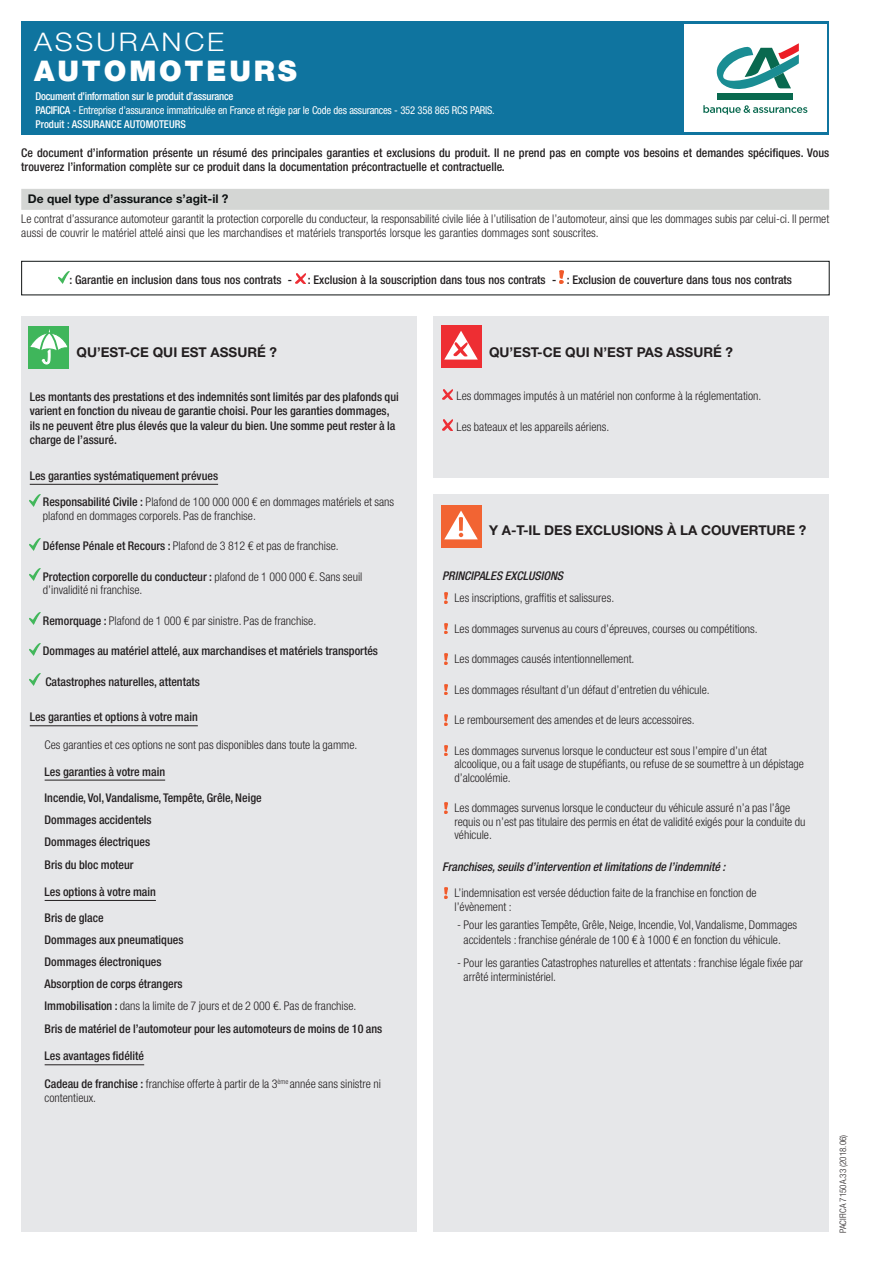
<style>
.page{position:relative;width:893px;height:1263px;background:#fff}
.page>*{position:absolute;margin:0;border:0;box-sizing:border-box;transform-origin:0 0}
.t1{font:900 28.5px "Helvetica Neue LT";letter-spacing:.1em;color:#fff}
.t2{font:300 25.65px "Helvetica Neue LT";letter-spacing:.1em;color:#fff;scale:1.11 1}
.t3{font:700 13.5px "Helvetica Neue LT";color:#231f20}
.t4{font:300 condensed 12px/13.5px "Helvetica Neue LT";color:#231f20}
.t5{font:500 condensed 12px/22.2px "Helvetica Neue LT";color:#231f20}
.t6{font:italic 500 condensed 12px "Helvetica Neue LT";color:#231f20}
.t7{font:700 12px "Helvetica Neue LT";color:#0f1313}
.t8{font:condensed 10.8px/14.1px "Helvetica Neue LT";letter-spacing:-.02em;color:#fff}
.t9{font:300 condensed 9px "Helvetica Neue LT";color:#231f20}
.s1{font-weight:500}
.s2{font-weight:300}
</style>
<div class="page">
<div style="left:21px;top:21px;width:808px;height:113px;background:#0f749f"></div>
<div style="left:684px;top:24px;width:143px;height:107px;background:#fff"></div>
<svg style="left:59px;top:272px;width:11px;height:11px"></svg>
<svg style="left:295px;top:273px;width:11px;height:11px"></svg>
<svg style="left:559px;top:270px;width:4px;height:13px"></svg>
<div style="left:21px;top:261px;width:809px;height:34px;border:1px solid #0f1313"></div>
<div style="left:21px;top:189px;width:808px;height:21px;background:#d4d6d4"></div>
<div style="left:21px;top:316px;width:396px;height:915px;background:#e6e7e9"></div>
<hr style="left:30px;top:484px;width:188px;height:1px;background:#231f20">
<hr style="left:30px;top:725px;width:168px;height:1px;background:#231f20">
<hr style="left:45px;top:780px;width:120px;height:1px;background:#231f20">
<hr style="left:45px;top:900px;width:111px;height:1px;background:#231f20">
<hr style="left:45px;top:1064px;width:99px;height:1px;background:#231f20">
<svg style="left:30px;top:494px;width:10px;height:12px"></svg>
<svg style="left:30px;top:538px;width:10px;height:12px"></svg>
<svg style="left:30px;top:569px;width:10px;height:12px"></svg>
<svg style="left:30px;top:613px;width:10px;height:12px"></svg>
<svg style="left:30px;top:643px;width:10px;height:12px"></svg>
<svg style="left:30px;top:674px;width:10px;height:12px"></svg>
<div style="left:28px;top:326px;width:41px;height:42px;background:#3fb65b"></div>
<svg style="left:30px;top:329px;width:38px;height:35px"></svg>
<div style="left:434px;top:495px;width:395px;height:736px;background:#e6e7e9"></div>
<svg style="left:445px;top:592px;width:2px;height:11px"></svg>
<svg style="left:445px;top:623px;width:2px;height:11px"></svg>
<svg style="left:445px;top:654px;width:2px;height:10px"></svg>
<svg style="left:445px;top:684px;width:2px;height:11px"></svg>
<svg style="left:445px;top:715px;width:2px;height:10px"></svg>
<svg style="left:445px;top:745px;width:2px;height:11px"></svg>
<svg style="left:445px;top:803px;width:2px;height:10px"></svg>
<svg style="left:445px;top:887px;width:2px;height:11px"></svg>
<div style="left:441px;top:505px;width:40px;height:42px;background:#f26433"></div>
<svg style="left:444px;top:510px;width:34px;height:29px"></svg>
<div style="left:434px;top:316px;width:395px;height:161px;background:#e6e7e9"></div>
<svg style="left:442px;top:389px;width:11px;height:11px"></svg>
<svg style="left:442px;top:420px;width:11px;height:10px"></svg>
<div style="left:441px;top:325px;width:40px;height:43px;background:#ee2e33"></div>
<svg style="left:444px;top:331px;width:34px;height:29px"></svg>
<div style="left:718px;top:93px;width:75px;height:7px;background:#09694f"></div>
<svg style="left:716px;top:43px;width:83px;height:51px"></svg>
<svg style="left:703px;top:105px;width:104px;height:9px"></svg>
<h2 class="t2" style="left:34px;top:26px;width:173px">ASSURANCE</h2>
<h1 class="t1" style="left:34px;top:53px;width:264px">AUTOMOTEURS</h1>
<p class="t8" style="left:35px;top:89px;width:461px"><span class="s1">Document d’information sur le produit d’assurance<br>PACIFICA</span> - Entreprise d’assurance immatriculée en France et régie par le Code des assurances - 352 358 865 RCS PARIS.<br><span class="s1">Produit : ASSURANCE AUTOMOTEURS</span></p>
<p class="t5" style="left:21px;top:146px;width:809px;line-height:13.5px">Ce document d’information présente un résumé des principales garanties et exclusions du produit. Il ne prend pas en compte vos besoins et demandes spécifiques. Vous trouverez l’information complète sur ce produit dans la documentation précontractuelle et contractuelle.</p>
<p class="t7" style="left:28px;top:192px;width:202px">De quel type d’assurance s’agit-il ?</p>
<p class="t4" style="left:21px;top:212px;width:809px">Le contrat d’assurance automoteur garantit la protection corporelle du conducteur, la responsabilité civile liée à l’utilisation de l’automoteur, ainsi que les dommages subis par celui-ci. Il permet aussi de couvrir le matériel attelé ainsi que les marchandises et matériels transportés lorsque les garanties dommages sont souscrites.</p>
<p class="t5" style="left:70px;top:268px;width:224px">: Garantie en inclusion dans tous nos contrats -</p>
<p class="t5" style="left:308px;top:268px;width:486px">: Exclusion à la souscription dans tous nos contrats - : Exclusion de couverture dans tous nos contrats</p>
<p class="t3" style="left:77px;top:344px;width:202px">QU’EST-CE QUI EST ASSURÉ ?</p>
<p class="t5" style="left:30px;top:389px;width:370px;line-height:14.4px">Les montants des prestations et des indemnités sont limités par des plafonds qui varient en fonction du niveau de garantie choisi. Pour les garanties dommages, ils ne peuvent être plus élevés que la valeur du bien. Une somme peut rester à la charge de l’assuré.</p>
<p class="t5" style="left:43px;top:462px;width:353px;line-height:26.2px;text-indent:-13px">Les garanties systématiquement prévues<br>Responsabilité Civile : <span class="s2">Plafond de 100 000 000 € en dommages matériels et sans</span></p>
<p class="t4" style="left:43px;top:509px;width:214px">plafond en dommages corporels. Pas de franchise.</p>
<p class="t4" style="left:43px;top:539px;width:297px"><span class="s1">Défense Pénale et Recours :</span> Plafond de 3 812 € et pas de franchise.</p>
<p class="t4" style="left:43px;top:570px;width:321px"><span class="s1">Protection corporelle du conducteur :</span> plafond de 1 000 000 €. Sans seuil d’invalidité ni franchise.</p>
<p class="t4" style="left:43px;top:614px;width:275px"><span class="s1">Remorquage :</span> Plafond de 1 000 € par sinistre. Pas de franchise.</p>
<p class="t5" style="left:43px;top:640px;width:337px">Dommages au matériel attelé, aux marchandises et matériels transportés</p>
<p class="t5" style="left:45px;top:670px;width:156px">Catastrophes naturelles, attentats</p>
<p class="t5" style="left:30px;top:706px;width:170px">Les garanties et options à votre main</p>
<p class="t4" style="left:45px;top:737px;width:314px">Ces garanties et ces options ne sont pas disponibles dans toute la gamme.</p>
<p class="t5" style="left:45px;top:758px;width:219px;line-height:26.2px">Les garanties à votre main<br>Incendie, Vol, Vandalisme, Tempête, Grêle, Neige</p>
<p class="t5" style="left:45px;top:808px;width:109px">Dommages accidentels<br>Dommages électriques<br>Bris du bloc moteur</p>
<p class="t5" style="left:45px;top:878px;width:113px;line-height:26.2px">Les options à votre main<br>Bris de glace</p>
<p class="t5" style="left:45px;top:929px;width:339px">Dommages aux pneumatiques<br>Dommages électroniques<br>Absorption de corps étrangers<br>Immobilisation : <span class="s2">dans la limite de 7 jours et de 2 000 €. Pas de franchise.<br></span>Bris de matériel de l’automoteur pour les automoteurs de moins de 10 ans</p>
<p class="t5" style="left:45px;top:1045px;width:101px">Les avantages fidélité</p>
<p class="t4" style="left:45px;top:1076px;width:338px;line-height:14.4px"><span class="s1">Cadeau de franchise :</span> franchise offerte à partir de la 3<sup>ème</sup> année sans sinistre ni contentieux.</p>
<p class="t3" style="left:489px;top:344px;width:246px">QU’EST-CE QUI N’EST PAS ASSURÉ ?</p>
<p class="t4" style="left:457px;top:389px;width:306px">Les dommages imputés à un matériel non conforme à la réglementation.</p>
<p class="t4" style="left:457px;top:420px;width:154px">Les bateaux et les appareils aériens.</p>
<p class="t3" style="left:489px;top:522px;width:319px">Y A-T-IL DES EXCLUSIONS À LA COUVERTURE ?</p>
<p class="t6" style="left:442px;top:569px;width:122px">PRINCIPALES EXCLUSIONS</p>
<p class="t4" style="left:454px;top:591px;width:161px">Les inscriptions, graffitis et salissures.</p>
<p class="t4" style="left:454px;top:622px;width:305px">Les dommages survenus au cours d’épreuves, courses ou compétitions.</p>
<p class="t4" style="left:454px;top:652px;width:181px">Les dommages causés intentionnellement.</p>
<p class="t4" style="left:454px;top:683px;width:257px">Les dommages résultant d’un défaut d’entretien du véhicule.</p>
<p class="t4" style="left:454px;top:713px;width:242px">Le remboursement des amendes et de leurs accessoires.</p>
<p class="t4" style="left:454px;top:744px;width:351px">Les dommages survenus lorsque le conducteur est sous l’empire d’un état alcoolique, ou a fait usage de stupéfiants, ou refuse de se soumettre à un dépistage d’alcoolémie.</p>
<p class="t4" style="left:454px;top:801px;width:352px">Les dommages survenus lorsque le conducteur du véhicule assuré n’a pas l’âge requis ou n’est pas titulaire des permis en état de validité exigés pour la conduite du véhicule.</p>
<p class="t6" style="left:442px;top:859px;width:285px">Franchises, seuils d’intervention et limitations de l’indemnité :</p>
<p class="t4" style="left:454px;top:886px;width:303px">L’indemnisation est versée déduction faite de la franchise en fonction de l’évènement :</p>
<p class="t4" style="left:464px;top:918px;width:335px;line-height:14.4px;text-indent:-6px">- Pour les garanties Tempête, Grêle, Neige, Incendie, Vol, Vandalisme, Dommages accidentels : franchise générale de 100 € à 1000 € en fonction du véhicule.</p>
<p class="t4" style="left:464px;top:955px;width:341px;line-height:14.4px;text-indent:-6px">- Pour les garanties Catastrophes naturelles et attentats : franchise légale fixée par arrêté interministériel.</p>
<p class="t9" style="left:838px;top:1233px;width:100px;rotate:-90deg">PACIFICA 7150A.33 (2018.06)</p>
</div>
